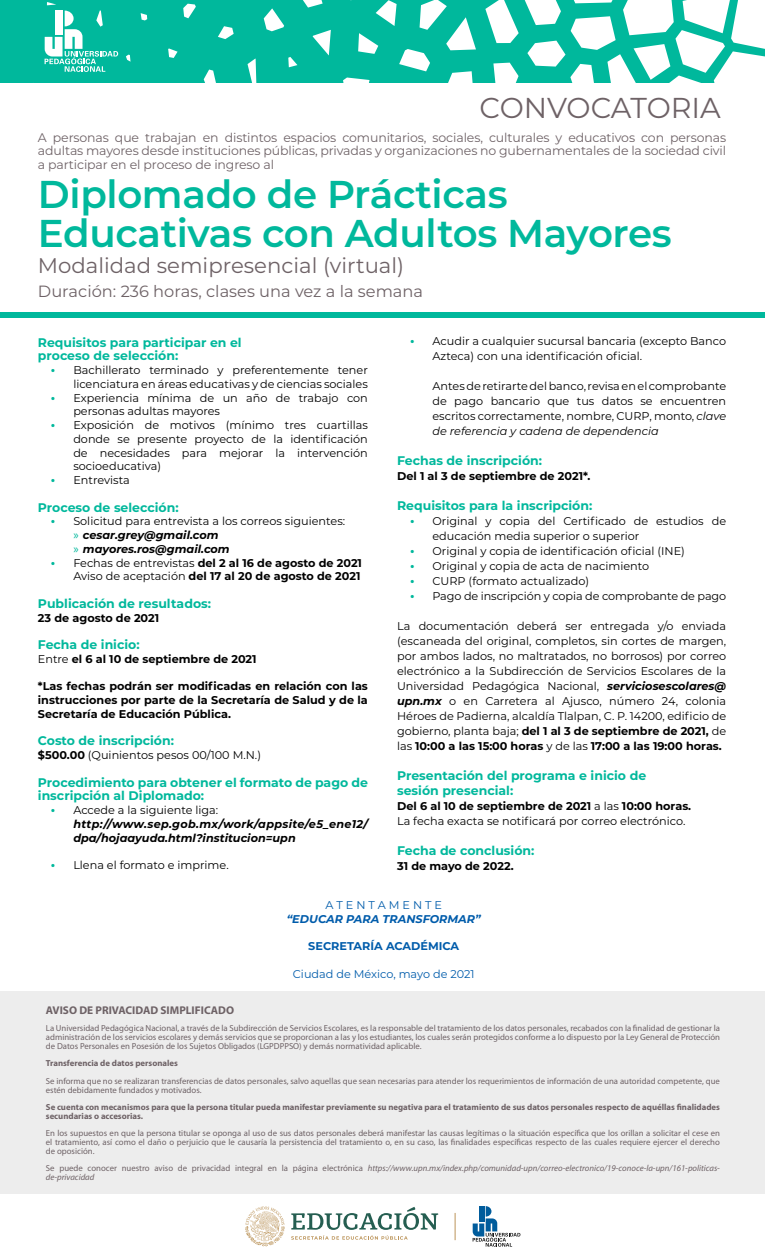
<style>
.page{position:relative;width:765px;height:1260px;background:#fff}
.page>*{position:absolute;margin:0;border:0;box-sizing:border-box;transform-origin:0 0}
.t1{font:600 38.75px/38.8px "Montserrat";letter-spacing:-.01em;color:#00b89c}
.t2{font:28.75px "Montserrat";letter-spacing:-.01em;color:#6e6266}
.t3{font:21.25px "Montserrat";color:#6e6266}
.t4{font:16.25px "Montserrat";color:#6e6266}
.t5{font:700 12.5px/13.8px "Montserrat";color:#00b89c}
.t6{font:12.5px/13.8px "Montserrat";letter-spacing:-.01em;color:#6e6266;text-align:justify}
.t7{font:11.25px/15px "Montserrat";color:#000}
.t8{font:700 11.25px/13.8px "Montserrat";color:#000;text-align:right}
.t9{font:italic 700 11.25px/13.8px "Montserrat";letter-spacing:.005em;color:#000}
.t10{font:11.25px "Montserrat";color:#005cab}
.t11{font:700 11.25px "Myriad Pro";color:#6e6266}
.t12{font:italic 700 11.25px "Montserrat";color:#005cab}
.t13{font:700 11.25px "Montserrat";color:#005cab}
.t14{font:8.75px/8.8px "Myriad Pro";color:#6e6266;text-align:justify}
.t15{font:700 8.75px/8.8px "Myriad Pro";color:#6e6266}
.t16{font:italic 8.75px/8.8px "Myriad Pro";color:#6e6266}
.s1{font-weight:700;font-size:12.5px;color:#00b89c}
.s2{font-family:"Myriad Pro";font-size:12.5px;color:#00b89c}
.s3{font-weight:700;font-style:italic}
.s4{font-size:12.5px;color:#00b89c}
.s5{font-weight:400}
.s6{font-weight:700}
.s7{font-style:normal;font-size:12.5px;color:#00b89c}
.s8{font-weight:400;font-style:normal}
.s9{font-style:italic}
.s10{font-style:normal}
</style>
<div class="page">
<div style="left:0;top:1189px;width:765px;height:16px;background:#ededed"></div>
<div style="left:0;top:1194px;width:765px;height:59px;background:#fff"></div>
<svg style="left:455px;top:1213px;width:1px;height:27px"></svg>
<svg style="left:291px;top:1207px;width:147px;height:33px"></svg>
<svg style="left:245px;top:1206px;width:40px;height:40px"></svg>
<svg style="left:473px;top:1206px;width:47px;height:41px"></svg>
<div style="left:479px;top:1206px;width:5px;height:16px;background:#005c9c"></div>
<svg style="left:0;top:0;width:765px;height:83px;fill:#00b89c"></svg>
<div style="left:0;top:313px;width:765px;height:5px;background:#00b89c"></div>
<svg style="left:45px;top:11px;width:73px;height:61px"></svg>
<div style="left:55px;top:11px;width:8px;height:24px;background:#fff"></div>
<div style="left:0;top:991px;width:765px;height:201px;background:#ededed"></div>
<h2 class="t2" style="left:480px;top:88px;width:243px">CONVOCATORIA</h2>
<p class="t6" style="left:38px;top:130px;width:690px">A personas que trabajan en distintos espacios comunitarios, sociales, culturales y educativos con personas adultas mayores desde instituciones públicas, privadas y organizaciones no gubernamentales de la sociedad civil a participar en el proceso de ingreso al</p>
<h1 class="t1" style="left:38px;top:173px;width:635px">Diplomado de Prácticas<br>Educativas con Adultos Mayores</h1>
<h3 class="t3" style="left:38px;top:251px;width:368px">Modalidad semipresencial (virtual)</h3>
<h3 class="t4" style="left:38px;top:280px;width:387px">Duración: 236 horas, clases una vez a la semana</h3>
<p class="t5" style="left:38px;top:335px;width:205px">Requisitos para participar en el proceso de selección:</p>
<p class="t7" style="left:51px;top:363px;width:319px;line-height:13.8px;text-align:right"><span class="s1">•</span> Bachillerato terminado y preferentemente tener licenciatura en áreas educativas y de ciencias sociales</p>
<p class="t7" style="left:73px;top:390px;width:296px;line-height:13.8px;text-indent:-22px"><span class="s1">•</span> Experiencia mínima de un año de trabajo con personas adultas mayores</p>
<p class="t7" style="left:73px;top:418px;width:296px;line-height:13.8px;text-align:justify;text-indent:-22px"><span class="s1">•</span> Exposición de motivos (mínimo tres cuartillas donde se presente proyecto de la identificación de necesidades para mejorar la intervención socioeducativa)</p>
<p class="t7" style="left:51px;top:472px;width:81px"><span class="s1">•</span> Entrevista</p>
<p class="t5" style="left:38px;top:500px;width:142px">Proceso de selección:</p>
<p class="t7" style="left:73px;top:514px;width:273px;line-height:13.8px;text-indent:-22px"><span class="s1">•</span> Solicitud para entrevista a los correos siguientes: <span class="s2">»</span> <span class="s3">cesar.grey@gmail.com<br></span><span class="s2">»</span> <span class="s3">mayores.ros@gmail.com</span></p>
<p class="t8" style="left:51px;top:555px;width:313px"><span class="s4">•</span> <span class="s5">Fechas de entrevistas</span> del 2 al 16 de agosto de 2021<br><span class="s5">Aviso de aceptación</span> del 17 al 20 de agosto de 2021</p>
<p class="t5" style="left:38px;top:596px;width:175px">Publicación de resultados:</p>
<p class="t8" style="left:38px;top:610px;width:123px">23 de agosto de 2021</p>
<p class="t5" style="left:38px;top:637px;width:103px">Fecha de inicio:</p>
<p class="t8" style="left:38px;top:651px;width:220px"><span class="s5">Entre</span> el 6 al 10 de septiembre de 2021</p>
<p class="t8" style="left:38px;top:679px;width:332px;text-align:justify">*Las fechas podrán ser modificadas en relación con las instrucciones por parte de la Secretaría de Salud y de la Secretaría de Educación Pública.</p>
<p class="t5" style="left:38px;top:733px;width:138px">Costo de inscripción:</p>
<p class="t7" style="left:38px;top:747px;width:225px"><span class="s6">$500.00</span> (Quinientos pesos 00/100 M.N.)</p>
<p class="t5" style="left:38px;top:775px;width:331px">Procedimiento para obtener el formato de pago de inscripción al Diplomado:</p>
<p class="t9" style="left:73px;top:803px;width:296px;text-indent:-22px"><span class="s7">•</span> <span class="s8">Accede a la siguiente liga: </span>http://www.sep.gob.mx/work/appsite/e5_ene12/ dpa/hojaayuda.html?institucion=upn</p>
<p class="t7" style="left:51px;top:857px;width:179px"><span class="s1">•</span> Llena el formato e imprime.</p>
<p class="t7" style="left:433px;top:333px;width:295px;text-indent:-22px"><span class="s1">•</span> Acudir a cualquier sucursal bancaria (excepto Banco<br>Azteca) con una identificación oficial.</p>
<p class="t7" style="left:433px;top:378px;width:295px;text-align:justify">Antes de retirarte del banco, revisa en el comprobante de pago bancario que tus datos se encuentren escritos correctamente, nombre, CURP, monto, <span class="s9">clave de referencia y cadena de dependencia</span></p>
<p class="t5" style="left:397px;top:453px;width:147px">Fechas de inscripción:</p>
<p class="t8" style="left:397px;top:469px;width:195px">Del 1 al 3 de septiembre de 2021*.</p>
<p class="t5" style="left:397px;top:498px;width:197px">Requisitos para la inscripción:</p>
<p class="t7" style="left:433px;top:513px;width:295px;text-indent:-22px"><span class="s1">•</span> Original y copia del Certificado de estudios de educación media superior o superior</p>
<p class="t7" style="left:410px;top:543px;width:276px"><span class="s1">•</span> Original y copia de identificación oficial (INE)</p>
<p class="t7" style="left:410px;top:558px;width:241px"><span class="s1">•</span> Original y copia de acta de nacimiento</p>
<p class="t7" style="left:410px;top:573px;width:181px"><span class="s1">•</span> CURP (formato actualizado)</p>
<p class="t7" style="left:410px;top:588px;width:318px"><span class="s1">•</span> Pago de inscripción y copia de comprobante de pago</p>
<p class="t7" style="left:397px;top:618px;width:331px;text-align:justify">La documentación deberá ser entregada y/o enviada (escaneada del original, completos, sin cortes de margen, por ambos lados, no maltratados, no borrosos) por correo electrónico a la Subdirección de Servicios Escolares de la Universidad Pedagógica Nacional, <span class="s3">serviciosescolares@ upn.mx</span> o en Carretera al Ajusco, número 24, colonia Héroes de Padierna, alcaldía Tlalpan, C. P. 14200, edificio de gobierno, planta baja; <span class="s6">del 1 al 3 de septiembre de 2021,</span> de las <span class="s6">10:00 a las 15:00 horas</span> y de las <span class="s6">17:00 a las 19:00 horas.</span></p>
<p class="t5" style="left:397px;top:768px;width:251px;line-height:15px">Presentación del programa e inicio de sesión presencial:</p>
<p class="t7" style="left:397px;top:798px;width:296px"><span class="s6">Del 6 al 10 de septiembre de 2021</span> a las <span class="s6">10:00 horas.<br></span>La fecha exacta se notificará por correo electrónico.</p>
<p class="t5" style="left:397px;top:843px;width:139px">Fecha de conclusión:</p>
<p class="t8" style="left:397px;top:859px;width:118px">31 de mayo de 2022.</p>
<p class="t10" style="left:325px;top:897px;width:118px">A T E N T A M E N T E</p>
<p class="t12" style="left:287px;top:911px;width:196px">“EDUCAR PARA TRANSFORMAR”</p>
<p class="t13" style="left:308px;top:938px;width:152px">SECRETARÍA ACADÉMICA</p>
<p class="t10" style="left:293px;top:966px;width:183px">Ciudad de México, mayo de 2021</p>
<p class="t11" style="left:46px;top:1003px;width:190px">AVISO DE PRIVACIDAD SIMPLIFICADO</p>
<p class="t14" style="left:46px;top:1024px;width:676px">La Universidad Pedagógica Nacional, a través de la Subdirección de Servicios Escolares, es la responsable del tratamiento de los datos personales, recabados con la finalidad de gestionar la administración de los servicios escolares y demás servicios que se proporcionan a las y los estudiantes, los cuales serán protegidos conforme a lo dispuesto por la Ley General de Protección de Datos Personales en Posesión de los Sujetos Obligados (LGPDPPSO) y demás normatividad aplicable.</p>
<p class="t15" style="left:46px;top:1059px;width:134px">Transferencia de datos personales</p>
<p class="t14" style="left:46px;top:1076px;width:676px">Se informa que no se realizaran transferencias de datos personales, salvo aquellas que sean necesarias para atender los requerimientos de información de una autoridad competente, que estén debidamente fundados y motivados.</p>
<p class="t15" style="left:46px;top:1103px;width:676px">Se cuenta con mecanismos para que la persona titular pueda manifestar previamente su negativa para el tratamiento de sus datos personales respecto de aquéllas finalidades secundarias o accesorias.</p>
<p class="t14" style="left:46px;top:1129px;width:676px">En los supuestos en que la persona titular se oponga al uso de sus datos personales deberá manifestar las causas legítimas o la situación específica que los orillan a solicitar el cese en el tratamiento, así como el daño o perjuicio que le causaría la persistencia del tratamiento o, en su caso, las finalidades específicas respecto de las cuales requiere ejercer el derecho de oposición.</p>
<p class="t16" style="left:46px;top:1164px;width:676px"><span class="s10">Se puede conocer nuestro aviso de privacidad integral en la página electrónica</span> https://www.upn.mx/index.php/comunidad-upn/correo-electronico/19-conoce-la-upn/161-politicas&shy;de-privacidad</p>
</div>
